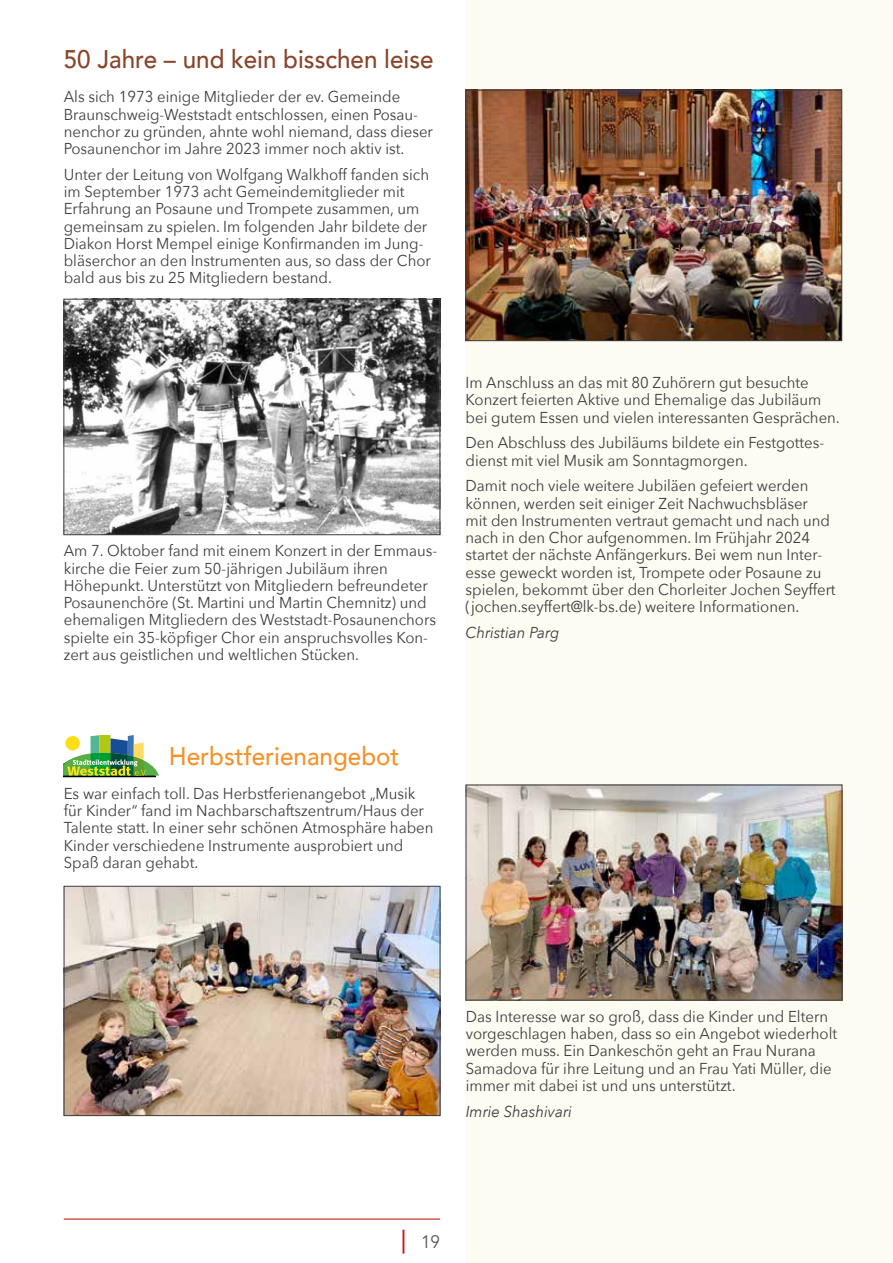
<style>
.page{position:relative;width:893px;height:1263px;background:#fff}
.page>*{position:absolute;margin:0;border:0;box-sizing:border-box;transform-origin:0 0}
.t1{font:500 25.5px "Avenir";color:#88452a;scale:.95 1}
.t2{font:500 25.5px "Avenir";color:#f2932e;scale:.95 1}
.t3{font:18px "Avenir";color:#555658;scale:.95 1}
.t4{font:15.75px/17.2px "Avenir Next";color:#3e3d40;scale:.95 1}
.t5{font:italic 15.75px "Avenir Next";color:#3e3d40;scale:.95 1}
.s1{font-family:"Arial";font-size:25.5px;color:#cb1a1a}
</style>
<div class="page">
<hr style="left:64px;top:1219px;width:376px;height:1px;background:#c50000">
<div style="left:466px;top:0;width:427px;height:1263px;background:#fcfcf3"></div>
<img style="left:66px;top:301px;width:372px;height:232px">
<div style="left:64px;top:299px;width:376px;height:236px;border:1px solid #3e3d40"></div>
<img style="left:468px;top:92px;width:372px;height:247px">
<div style="left:466px;top:90px;width:376px;height:251px;border:1px solid #3e3d40"></div>
<svg style="left:64px;top:736px;width:95px;height:41px"></svg>
<img style="left:66px;top:888px;width:372px;height:226px">
<div style="left:64px;top:886px;width:376px;height:230px;border:1px solid #3e3d40"></div>
<img style="left:468px;top:787px;width:372px;height:211px">
<div style="left:466px;top:785px;width:376px;height:215px;border:1px solid #3e3d40"></div>
<h1 class="t1" style="left:64px;top:37px;width:391px">50 Jahre – und kein bisschen leise</h1>
<p class="t4" style="left:64px;top:88px;width:390px">Als sich 1973 einige Mitglieder der ev. Gemeinde Braunschweig-Weststadt entschlossen, einen Posau&shy;nenchor zu gründen, ahnte wohl niemand, dass dieser Posaunenchor im Jahre 2023 immer noch aktiv ist.</p>
<p class="t4" style="left:64px;top:165px;width:388px">Unter der Leitung von Wolfgang Walkhoff fanden sich im September 1973 acht Gemeindemitglieder mit Erfahrung an Posaune und Trompete zusammen, um gemeinsam zu spielen. Im folgenden Jahr bildete der Diakon Horst Mempel einige Konfirmanden im Jung&shy;bläserchor an den Instrumenten aus, so dass der Chor bald aus bis zu 25 Mitgliedern bestand.</p>
<p class="t4" style="left:64px;top:542px;width:395px">Am 7. Oktober fand mit einem Konzert in der Emmaus&shy;kirche die Feier zum 50-jährigen Jubiläum ihren Höhepunkt. Unterstützt von Mitgliedern befreundeter Posaunenchöre (St. Martini und Martin Chemnitz) und ehemaligen Mitgliedern des Weststadt-Posaunenchors spielte ein 35-köpfiger Chor ein anspruchsvolles Kon&shy;zert aus geistlichen und weltlichen Stücken.</p>
<p class="t4" style="left:466px;top:373px;width:395px">Im Anschluss an das mit 80 Zuhörern gut besuchte<br>Konzert feierten Aktive und Ehemalige das Jubiläum bei gutem Essen und vielen interessanten Gesprächen.</p>
<p class="t4" style="left:466px;top:434px;width:379px">Den Abschluss des Jubiläums bildete ein Festgottes&shy;dienst mit viel Musik am Sonntagmorgen.</p>
<p class="t4" style="left:466px;top:477px;width:391px">Damit noch viele weitere Jubiläen gefeiert werden können, werden seit einiger Zeit Nachwuchsbläser<br>mit den Instrumenten vertraut gemacht und nach und nach in den Chor aufgenommen. Im Frühjahr 2024 startet der nächste Anfängerkurs. Bei wem nun Inter&shy;esse geweckt worden ist, Trompete oder Posaune zu spielen, bekommt über den Chorleiter Jochen Seyffert (jochen.seyffert@lk-bs.de) weitere Informationen.</p>
<p class="t5" style="left:466px;top:619px;width:100px">Christian Parg</p>
<h1 class="t2" style="left:169px;top:734px;width:244px">Herbstferienangebot</h1>
<p class="t4" style="left:64px;top:784px;width:391px">Es war einfach toll. Das Herbstferienangebot „Musik für Kinder“ fand im Nachbarschaftszentrum/Haus der Talente statt. In einer sehr schönen Atmosphäre haben Kinder verschiedene Instrumente ausprobiert und Spaß daran gehabt.</p>
<p class="t4" style="left:466px;top:1007px;width:393px">Das Interesse war so groß, dass die Kinder und Eltern vorgeschlagen haben, dass so ein Angebot wiederholt werden muss. Ein Dankeschön geht an Frau Nurana Samadova für ihre Leitung und an Frau Yati Müller, die immer mit dabei ist und uns unterstützt.</p>
<p class="t5" style="left:466px;top:1098px;width:113px">Imrie Shashivari</p>
<p class="t3" style="left:401px;top:1230px;width:43px"><span class="s1">|</span> 19</p>
</div>
